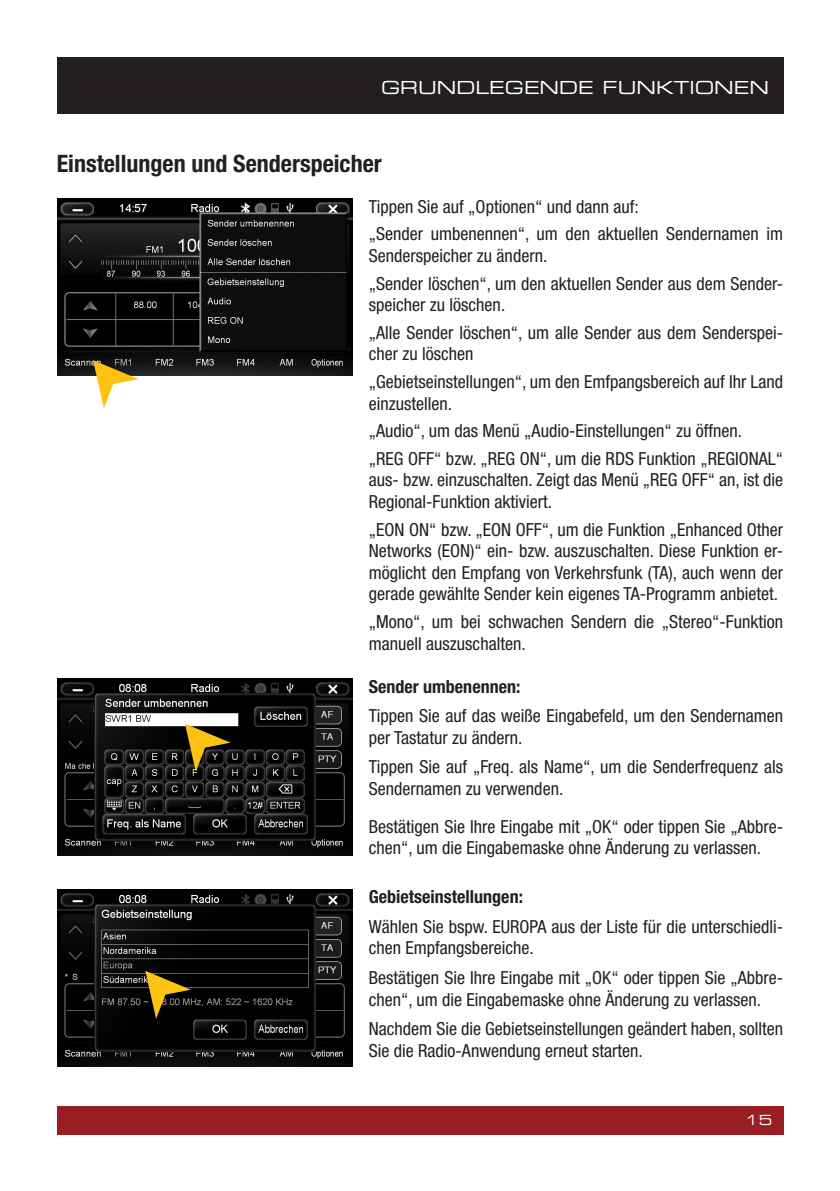
<style>
.page{position:relative;width:840px;height:1191px;background:#fff}
.page>*{position:absolute;margin:0;border:0;box-sizing:border-box;transform-origin:0 0}
.t1{font:700 condensed 24px "Helvetica Neue";color:#231f20}
.t2{font:condensed 18px/21.6px "Helvetica Neue";color:#231f20}
.t3{font:700 condensed 18px "Helvetica Neue";color:#231f20}
.t4{font:18px "Eurostile Extended Two";color:#fff}
.t5{font:14px "Eurostile Extended Two";color:#fff}
</style>
<div class="page">
<div style="left:57px;top:1106px;width:725px;height:28px;background:#981e21"></div>
<div style="left:57px;top:57px;width:725px;height:56px;background:#231f20"></div>
<img style="left:57px;top:198px;width:295px;height:177px">
<svg style="left:93px;top:360px;width:45px;height:48px"></svg>
<img style="left:57px;top:889px;width:295px;height:177px">
<svg style="left:145px;top:970px;width:46px;height:49px;background:#57440c"></svg>
<img style="left:57px;top:678px;width:295px;height:177px">
<svg style="left:185px;top:723px;width:45px;height:49px;background:#6e5b22"></svg>
<p class="t4" style="left:381px;top:75px;width:389px">GRUNDLEGENDE FUNKTIONEN</p>
<h1 class="t1" style="left:57px;top:149px;width:326px">Einstellungen und Senderspeicher</h1>
<p class="t2" style="left:369px;top:192px;width:415px;line-height:27.6px">Tippen Sie auf „Optionen“ und dann auf:<br>„Sender umbenennen“, um den aktuellen Sendernamen im</p>
<p class="t2" style="left:369px;top:242px;width:415px;line-height:27.6px">Senderspeicher zu ändern.<br>„Sender löschen“, um den aktuellen Sender aus dem Sender-</p>
<p class="t2" style="left:369px;top:291px;width:415px;line-height:27.6px">speicher zu löschen.<br>„Alle Sender löschen“, um alle Sender aus dem Senderspei-</p>
<p class="t2" style="left:369px;top:340px;width:415px;line-height:27.6px">cher zu löschen<br>„Gebietseinstellungen“, um den Emfpangsbereich auf Ihr Land</p>
<p class="t2" style="left:369px;top:389px;width:415px;line-height:27.6px">einzustellen.<br>„Audio“, um das Menü „Audio-Einstellungen“ zu öffnen.<br>„REG OFF“ bzw. „REG ON“, um die RDS Funktion „REGIONAL“</p>
<p class="t2" style="left:369px;top:469px;width:415px">aus- bzw. einzuschalten. Zeigt das Menü „REG OFF“ an, ist die<br>Regional-Funktion aktiviert.</p>
<p class="t2" style="left:369px;top:518px;width:415px;text-align:justify">„EON ON“ bzw. „EON OFF“, um die Funktion „Enhanced Other Networks (EON)“ ein- bzw. auszuschalten. Diese Funktion er&shy;möglicht den Empfang von Verkehrsfunk (TA), auch wenn der gerade gewählte Sender kein eigenes TA-Programm anbietet.</p>
<p class="t2" style="left:369px;top:610px;width:415px">„Mono“, um bei schwachen Sendern die „Stereo“-Funktion manuell auszuschalten.</p>
<p class="t3" style="left:369px;top:675px;width:153px">Sender umbenennen:</p>
<p class="t2" style="left:369px;top:705px;width:415px">Tippen Sie auf das weiße Eingabefeld, um den Sendernamen per Tastatur zu ändern.</p>
<p class="t2" style="left:369px;top:756px;width:415px">Tippen Sie auf „Freq. als Name“, um die Senderfrequenz als<br>Sendernamen zu verwenden.</p>
<p class="t2" style="left:369px;top:815px;width:415px">Bestätigen Sie Ihre Eingabe mit „OK“ oder tippen Sie „Abbre&shy;chen“, um die Eingabemaske ohne Änderung zu verlassen.</p>
<p class="t3" style="left:369px;top:886px;width:155px">Gebietseinstellungen:</p>
<p class="t2" style="left:369px;top:915px;width:415px">Wählen Sie bspw. EUROPA aus der Liste für die unterschiedli&shy;chen Empfangsbereiche.</p>
<p class="t2" style="left:369px;top:966px;width:415px">Bestätigen Sie Ihre Eingabe mit „OK“ oder tippen Sie „Abbre&shy;chen“, um die Eingabemaske ohne Änderung zu verlassen.</p>
<p class="t2" style="left:369px;top:1018px;width:415px">Nachdem Sie die Gebietseinstellungen geändert haben, sollten<br>Sie die Radio-Anwendung erneut starten.</p>
<p class="t5" style="left:744px;top:1110px;width:28px">15</p>
</div>
